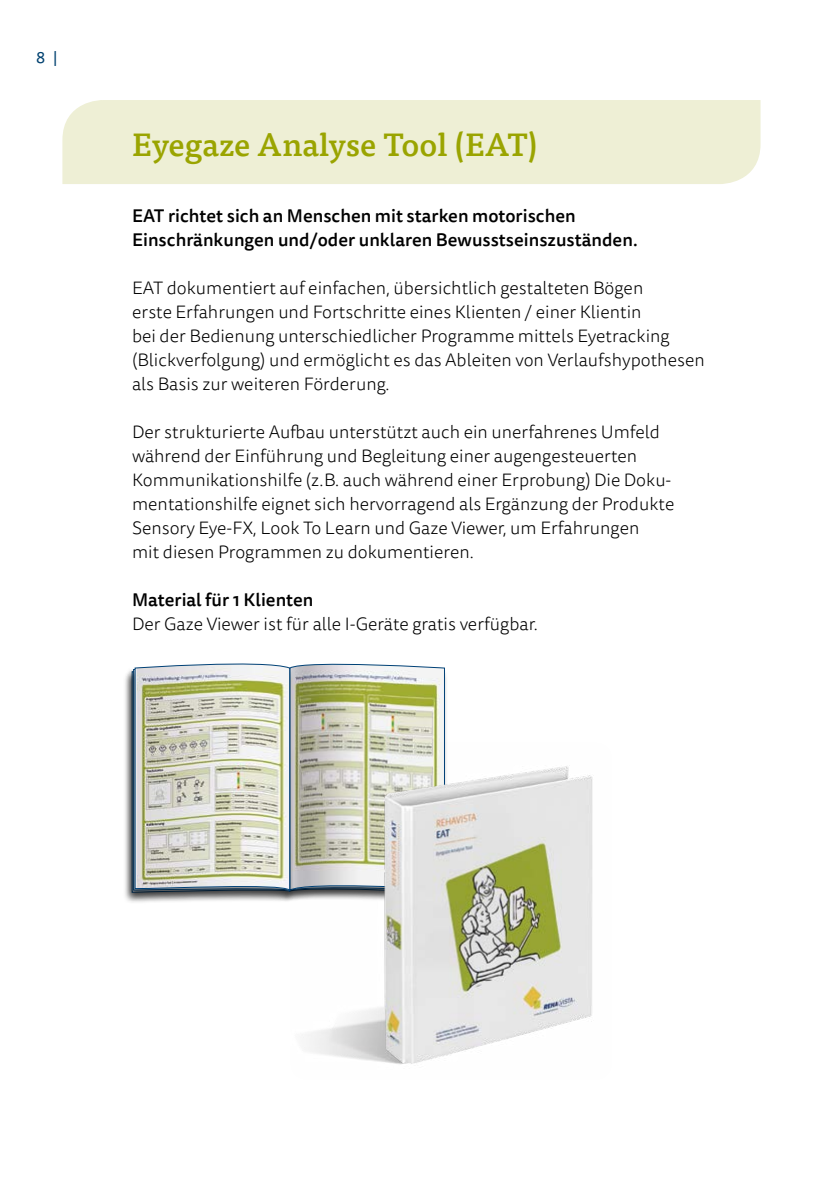
<style>
.page{position:relative;width:840px;height:1191px;background:#fff}
.page>*{position:absolute;margin:0;border:0;box-sizing:border-box;transform-origin:0 0}
.große_Headline_Tisa{font:500 32px "Tisa Pro";color:#9aa400}
.Fließtext_Tisa_9_12{font:300 18px/24px "Tisa Sans Pro";color:#000}
.Fließtext_Tisa_9_12-2{font:500 18px/24px "Tisa Sans Pro";color:#000}
.t1{font:16px "Tisa Sans Pro";color:#004170}
</style>
<div class="page">
<div style="left:62px;top:100px;width:699px;height:84px;background:#eeefd5"></div>
<div style="left:126px;top:663px;width:168px;height:239px;background:#000;opacity:.4"></div>
<img style="left:132px;top:663px;width:312px;height:229px">
<img style="left:290px;top:742px;width:303px;height:322px">
<p class="t1" style="left:36px;top:46px;width:23px">8 |</p>
<p class="große_Headline_Tisa" style="left:132px;top:120px;width:407px">Eyegaze Analyse Tool (EAT)</p>
<p class="Fließtext_Tisa_9_12-2" style="left:132px;top:204px;width:507px">EAT richtet sich an Menschen mit starken motorischen<br>Einschränkungen und/oder unklaren Bewusstseinszuständen.</p>
<p class="Fließtext_Tisa_9_12" style="left:132px;top:276px;width:574px">EAT dokumentiert auf einfachen, übersichtlich gestalteten Bögen<br>erste Erfahrungen und Fortschritte eines Klienten / einer Klientin<br>bei der Bedienung unterschiedlicher Programme mittels Eyetracking (Blickverfolgung) und ermöglicht es das Ableiten von Verlaufshypothesen als Basis zur weiteren Förderung.</p>
<p class="Fließtext_Tisa_9_12" style="left:132px;top:420px;width:543px">Der strukturierte Aufbau unterstützt auch ein unerfahrenes Umfeld während der Einführung und Begleitung einer augengesteuerten Kommunikationshilfe (z.B. auch während einer Erprobung) Die Doku&shy;mentationshilfe eignet sich hervorragend als Ergänzung der Produkte Sensory Eye-FX, Look To Learn und Gaze Viewer, um Erfahrungen<br>mit diesen Programmen zu dokumentieren.</p>
<p class="Fließtext_Tisa_9_12-2" style="left:132px;top:588px;width:183px">Material für 1 Klienten</p>
<p class="Fließtext_Tisa_9_12" style="left:132px;top:612px;width:407px">Der Gaze Viewer ist für alle I-Geräte gratis verfügbar.</p>
</div>
